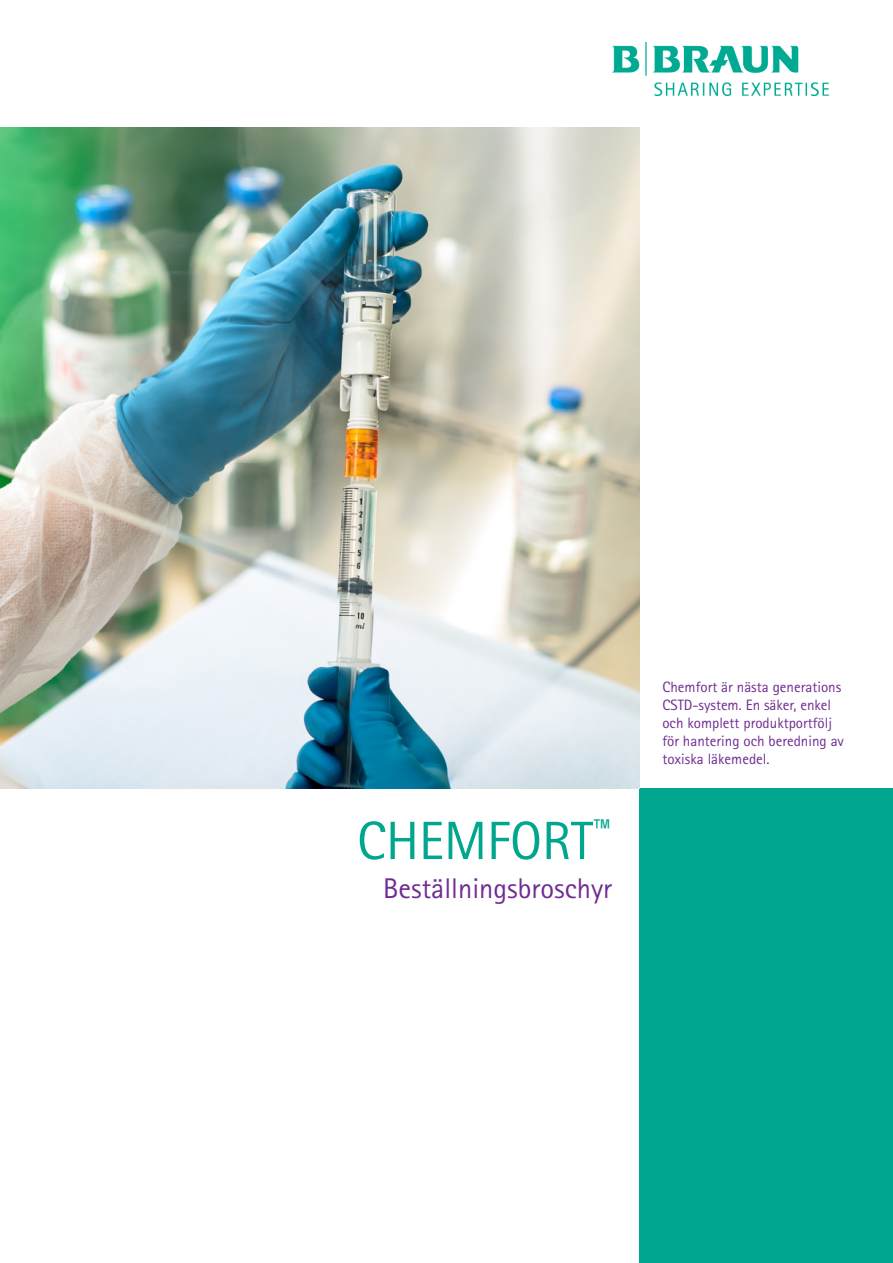
<style>
.page{position:relative;width:893px;height:1263px;background:#fff}
.page>*{position:absolute;margin:0;border:0;box-sizing:border-box;transform-origin:0 0}
.Headline{font:54px "Rotis Sans Serif Pro";color:#00a78e}
.t1{font:28.5px "Rotis Sans Serif Pro";color:#702b91}
.t2{font:15px/18px "Rotis Sans Serif Pro";color:#702b91}
</style>
<div class="page">
<img style="left:612px;top:43px;width:216px;height:52px">
<div style="left:639px;top:789px;width:254px;height:474px;background:#00a78e"></div>
<img style="left:0;top:127px;width:639px;height:662px">
<p class="Headline" style="left:357px;top:809px;width:257px">CHEMFORT<sup>™</sup></p>
<p class="t1" style="left:383px;top:871px;width:230px">Beställningsbroschyr</p>
<p class="t2" style="left:662px;top:678px;width:183px">Chemfort är nästa generations<br>CSTD-system. En säker, enkel och komplett produktportfölj för hantering och beredning av toxiska läkemedel.</p>
</div>
